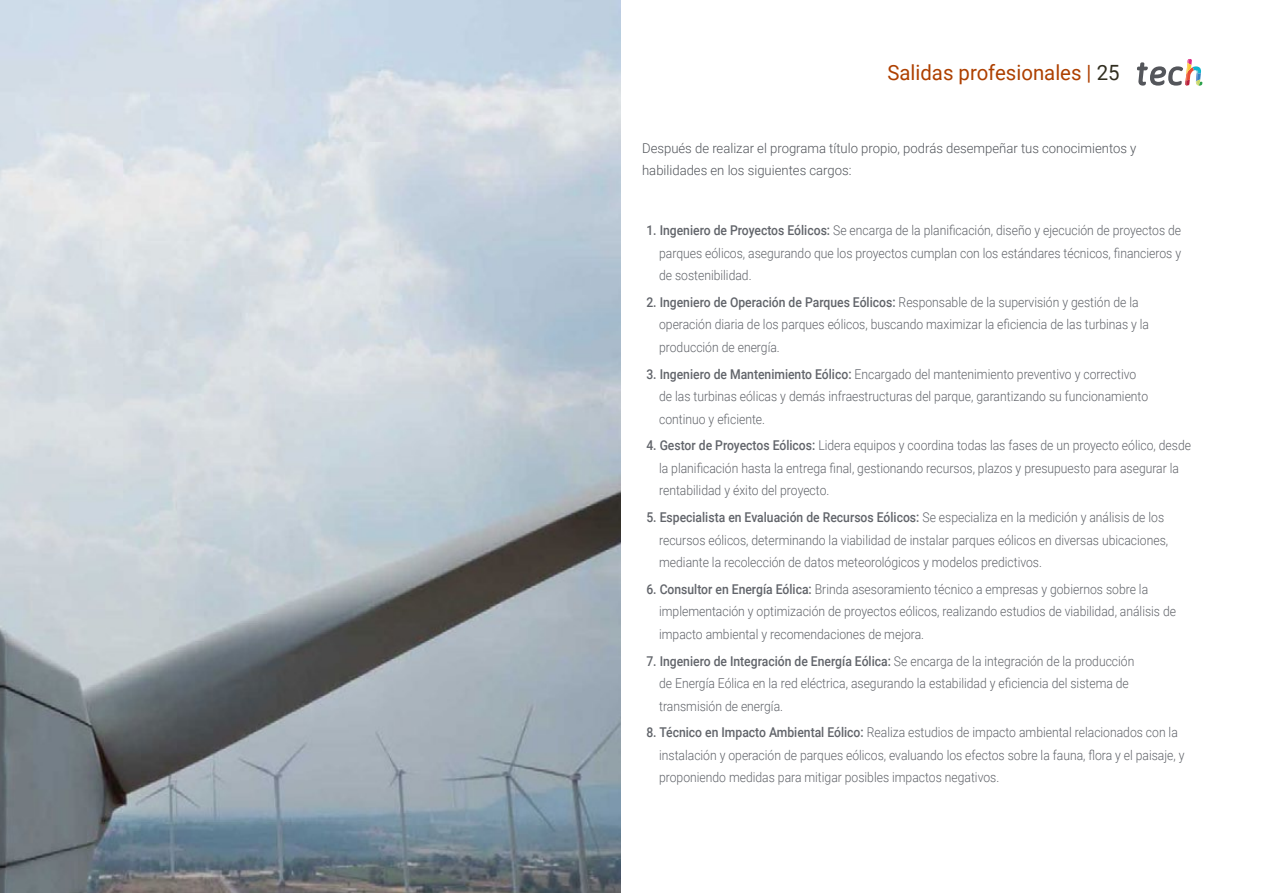
<style>
.page{position:relative;width:1263px;height:893px;background:#fff}
.page>*{position:absolute;margin:0;border:0;box-sizing:border-box;transform-origin:0 0}
.t1{font:21px "Roboto";color:#ae4000}
.t2{font:300 13.5px/22.5px "Roboto";color:#61646a;scale:.9 1}
.t3{font:300 13.5px/22.5px "Roboto";color:#52555b}
.s1{color:#312e20}
.s2{font-weight:500}
</style>
<div class="page">
<img style="left:0;top:0;width:621px;height:893px">
<svg style="left:1137px;top:59px;width:65px;height:27px"></svg>
<h1 class="t1" style="left:887px;top:57px;width:234px">Salidas profesionales | <span class="s1">25</span></h1>
<p class="t3" style="left:642px;top:136px;width:496px">Después de realizar el programa título propio, podrás desempeñar tus conocimientos y habilidades en los siguientes cargos:</p>
<p class="t2" style="left:659px;top:218px;width:582px;text-align:justify;text-indent:-13px"><span class="s2">1. Ingeniero de Proyectos Eólicos:</span> Se encarga de la planificación, diseño y ejecución de proyectos de parques eólicos, asegurando que los proyectos cumplan con los estándares técnicos, financieros y de sostenibilidad.</p>
<p class="t2" style="left:659px;top:290px;width:546px;text-indent:-13px"><span class="s2">2. Ingeniero de Operación de Parques Eólicos:</span> Responsable de la supervisión y gestión de la operación diaria de los parques eólicos, buscando maximizar la eficiencia de las turbinas y la producción de energía.</p>
<p class="t2" style="left:659px;top:362px;width:545px;text-indent:-13px"><span class="s2">3. Ingeniero de Mantenimiento Eólico:</span> Encargado del mantenimiento preventivo y correctivo de las turbinas eólicas y demás infraestructuras del parque, garantizando su funcionamiento continuo y eficiente.</p>
<p class="t2" style="left:659px;top:434px;width:592px;text-indent:-13px"><span class="s2">4. Gestor de Proyectos Eólicos:</span> Lidera equipos y coordina todas las fases de un proyecto eólico, desde la planificación hasta la entrega final, gestionando recursos, plazos y presupuesto para asegurar la rentabilidad y éxito del proyecto.</p>
<p class="t2" style="left:659px;top:505px;width:567px;text-indent:-13px"><span class="s2">5. Especialista en Evaluación de Recursos Eólicos:</span> Se especializa en la medición y análisis de los recursos eólicos, determinando la viabilidad de instalar parques eólicos en diversas ubicaciones, mediante la recolección de datos meteorológicos y modelos predictivos.</p>
<p class="t2" style="left:659px;top:577px;width:576px;text-indent:-13px"><span class="s2">6. Consultor en Energía Eólica:</span> Brinda asesoramiento técnico a empresas y gobiernos sobre la implementación y optimización de proyectos eólicos, realizando estudios de viabilidad, análisis de impacto ambiental y recomendaciones de mejora.</p>
<p class="t2" style="left:659px;top:649px;width:530px;text-indent:-13px"><span class="s2">7. Ingeniero de Integración de Energía Eólica:</span> Se encarga de la integración de la producción de Energía Eólica en la red eléctrica, asegurando la estabilidad y eficiencia del sistema de transmisión de energía.</p>
<p class="t2" style="left:659px;top:721px;width:585px;text-indent:-13px"><span class="s2">8. Técnico en Impacto Ambiental Eólico:</span> Realiza estudios de impacto ambiental relacionados con la instalación y operación de parques eólicos, evaluando los efectos sobre la fauna, flora y el paisaje, y proponiendo medidas para mitigar posibles impactos negativos.</p>
</div>
